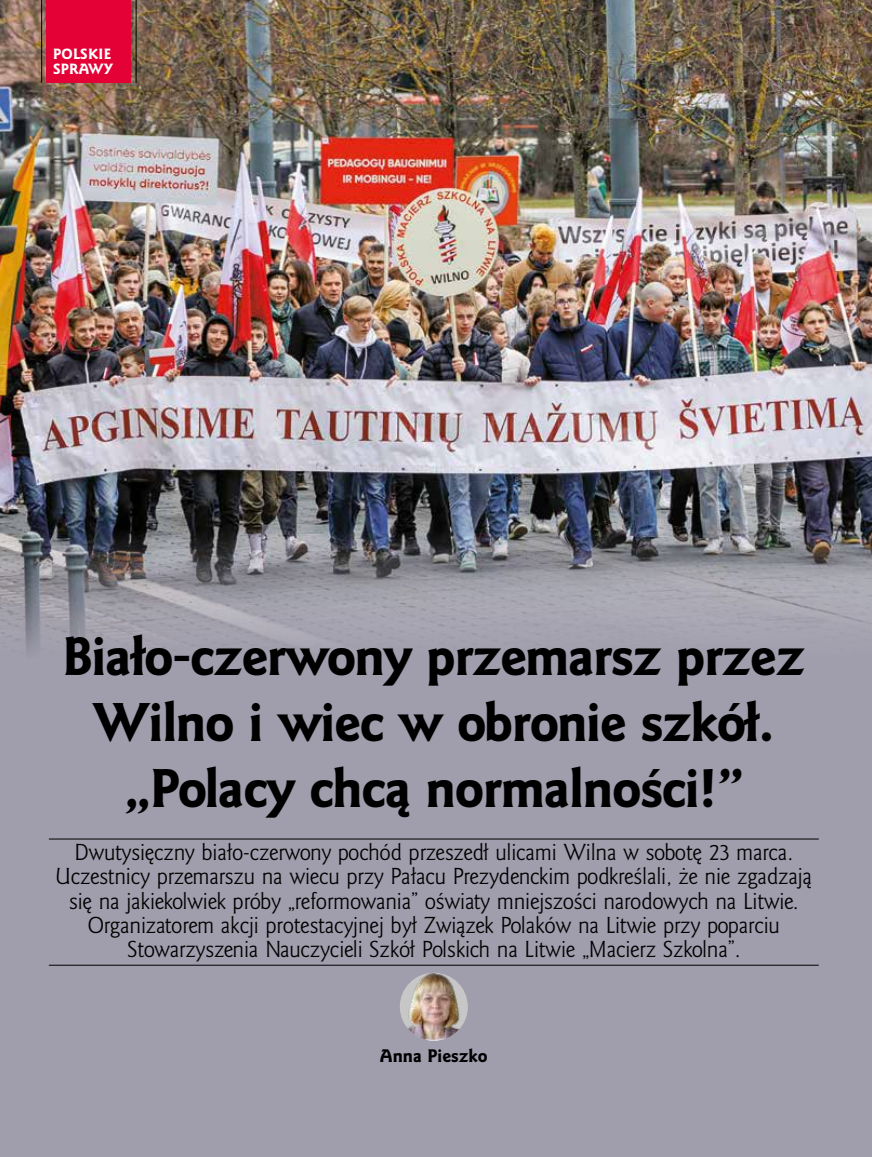
<style>
.page{position:relative;width:872px;height:1157px;background:#a09dac}
.page>*{position:absolute;margin:0;border:0;box-sizing:border-box;transform-origin:0 0}
.t1{font:49.5px/66px "Goldy EFN Heavy";letter-spacing:-.025em;color:#000;text-align:center}
.t2{font:21px/24px "Goldy EFN";letter-spacing:-.01em;color:#000;text-align:center}
.t3{font:16.5px "Goldy EFN Heavy";color:#000}
.t4{font:13.5px/15px "Goldy EFN Heavy";letter-spacing:.02em;color:#fff}
</style>
<div class="page">
<img style="left:0;top:0;width:872px;height:650px">
<hr style="left:49px;top:838px;width:769px;height:1px;background:#000">
<hr style="left:49px;top:965px;width:769px;height:1px;background:#000">
<img style="left:400px;top:972px;width:68px;height:68px;border-radius:34px">
<div style="left:47px;top:0;width:84px;height:83px;background:#e40136"></div>
<hr style="left:136px;top:0;width:1px;height:83px;background:#000">
<hr style="left:41px;top:0;width:1px;height:83px;background:#000">
<p class="t4" style="left:53px;top:47px;width:61px">POLSKIE<br>SPRAWY</p>
<h1 class="t1" style="left:62px;top:623px;width:744px">Biało-czerwony przemarsz przez<br>Wilno i wiec w obronie szkół. „Polacy chcą normalności!”</h1>
<p class="t2" style="left:55px;top:841px;width:758px">Dwutysięczny biało-czerwony pochód przeszedł ulicami Wilna w sobotę 23 marca.<br>Uczestnicy przemarszu na wiecu przy Pałacu Prezydenckim podkreślali, że nie zgadzają się na jakiekolwiek próby „reformowania” oświaty mniejszości narodowych na Litwie.<br>Organizatorem akcji protestacyjnej był Związek Polaków na Litwie przy poparciu Stowarzyszenia Nauczycieli Szkół Polskich na Litwie „Macierz Szkolna”.</p>
<p class="t3" style="left:380px;top:1045px;width:109px">Anna Pieszko</p>
</div>
